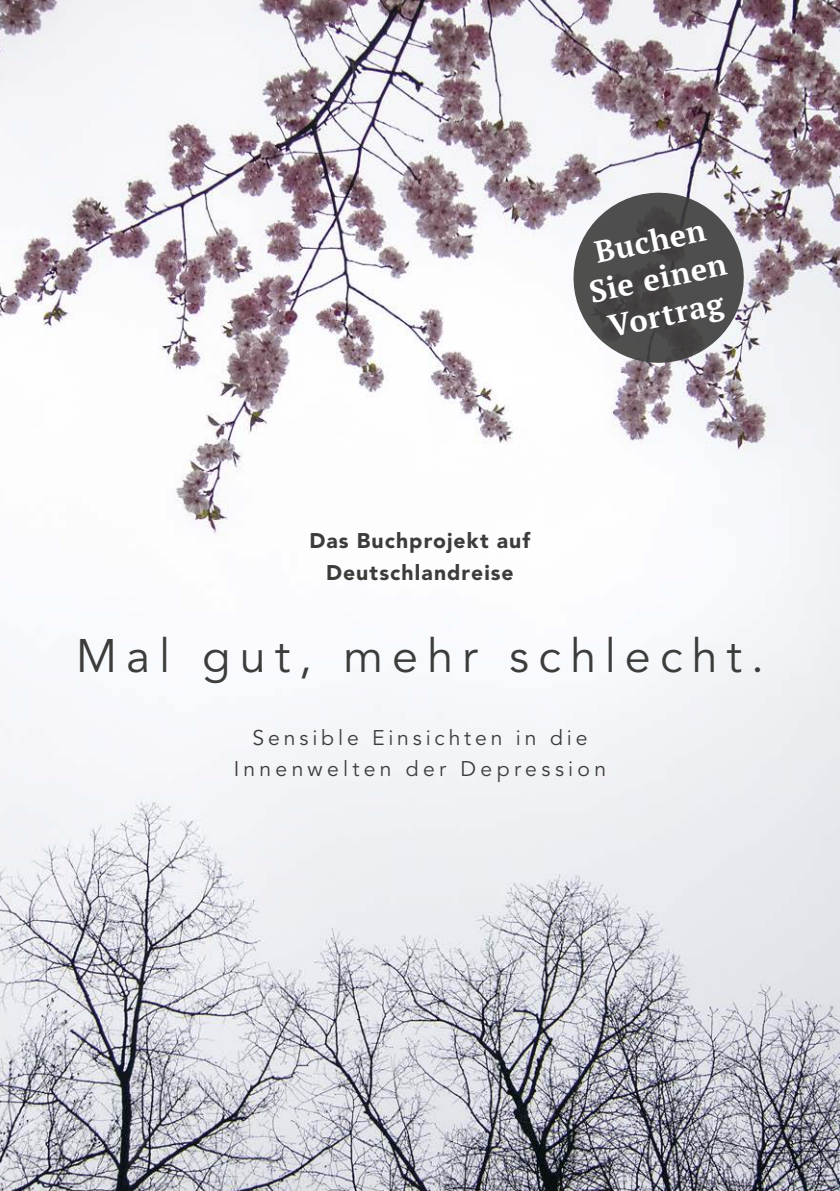
<style>
.page{position:relative;width:840px;height:1191px;background:#fff}
.page>*{position:absolute;margin:0;border:0;box-sizing:border-box;transform-origin:0 0}
.t1{font:46.6px "Avenir LT Std";letter-spacing:.195em;color:#3c3c3b}
.t2{font:700 30.4px/37.6px "PT Serif";color:#fff;text-align:center}
.t3{font:21.2px/31.6px "Avenir LT Std";letter-spacing:.195em;color:#3c3c3b;text-align:center}
.t4{font:900 21.2px/31.6px "Avenir LT Std";letter-spacing:.05em;color:#3c3c3b;text-align:center}
</style>
<div class="page">
<img style="left:0;top:0;width:839px;height:1191px">
<svg style="left:563px;top:183px;width:190px;height:189px"></svg>
<p class="t2" style="left:577px;top:237px;width:141px;rotate:-12deg">Buchen<br>Sie einen<br>Vortrag</p>
<p class="t4" style="left:309px;top:525px;width:222px">Das Buchprojekt auf<br>Deutschlandreise</p>
<p class="t1" style="left:76px;top:629px;width:689px">Mal gut, mehr schlecht.</p>
<p class="t3" style="left:234px;top:722px;width:374px">Sensible Einsichten in die<br>Innenwelten der Depression</p>
</div>
